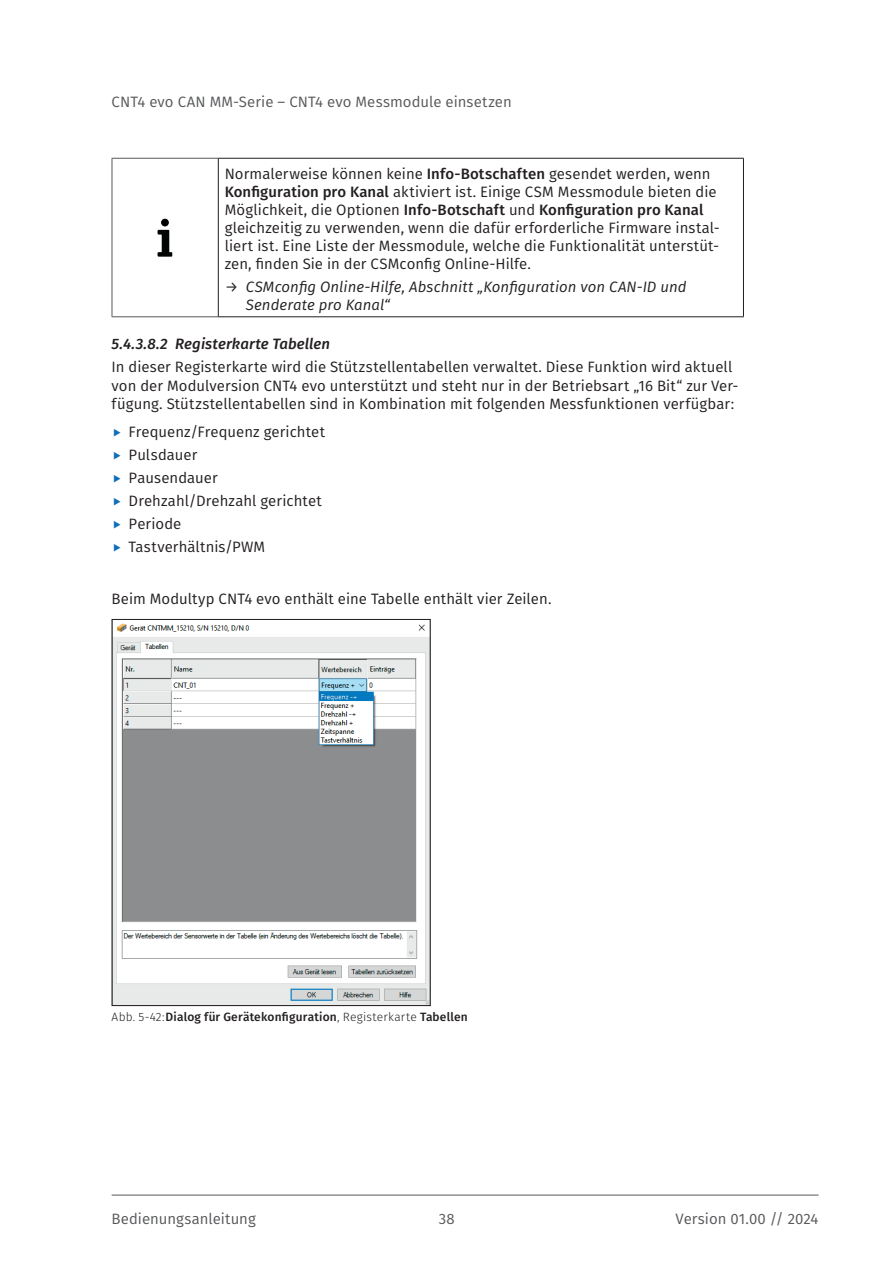
<style>
.page{position:relative;width:893px;height:1263px;background:#fff}
.page>*{position:absolute;margin:0;border:0;box-sizing:border-box;transform-origin:0 0}
.Text_Tabelle{font:15px/18px "Fira Sans";letter-spacing:.005em;color:#231f20}
.Text{font:15px/18.8px "Fira Sans";letter-spacing:.005em;color:#231f20}
.t1{font:15px "Fira Sans";letter-spacing:.005em;color:#57585a}
.t2{font:italic 15px/18.8px "Fira Sans";color:#231f20}
.t3{font:italic 500 15px "Fira Sans";letter-spacing:.005em;color:#231f20}
.t4{font:500 12px "Fira Sans";letter-spacing:.015em;color:#231f20}
.s1{font-weight:500}
.s2{font-weight:300}
</style>
<div class="page">
<hr style="left:112px;top:1195px;width:707px;height:1px;background:#57585a">
<hr style="left:112px;top:158px;width:106px;height:1px;background:#57585a">
<hr style="left:112px;top:159px;width:1px;height:157px;background:#57585a">
<hr style="left:112px;top:316px;width:106px;height:1px;background:#57585a">
<hr style="left:218px;top:158px;width:526px;height:1px;background:#231f20">
<hr style="left:218px;top:159px;width:1px;height:157px;background:#231f20">
<hr style="left:743px;top:159px;width:1px;height:157px;background:#231f20">
<hr style="left:218px;top:316px;width:526px;height:1px;background:#231f20">
<img style="left:157px;top:218px;width:16px;height:39px">
<img style="left:114px;top:623px;width:315px;height:381px">
<div style="left:112px;top:619px;width:319px;height:387px;border:1px solid #231f20"></div>
<p class="t1" style="left:112px;top:91px;width:402px">CNT4 evo CAN MM-Serie – CNT4 evo Messmodule einsetzen</p>
<p class="Text_Tabelle" style="left:225px;top:164px;width:497px">Normalerweise können keine <span class="s1">Info-Botschaften</span> gesendet werden, wenn <span class="s1">Konfiguration pro Kanal</span> aktiviert ist. Einige CSM Messmodule bieten die Möglichkeit, die Optionen <span class="s1">Info-Botschaft</span> und <span class="s1">Konfiguration pro Kanal </span>gleichzeitig zu verwenden, wenn die dafür erforderliche Firmware instal&shy;liert ist. Eine Liste der Messmodule, welche die Funktionalität unterstüt&shy;zen, finden Sie in der CSMconfig Online-Hilfe.</p>
<p class="t2" style="left:246px;top:277px;width:442px;text-indent:-21px">→ CSMconfig Online-Hilfe, Abschnitt „Konfiguration von CAN-ID und<br>Senderate pro Kanal“</p>
<p class="t3" style="left:112px;top:332px;width:220px">5.4.3.8.2 Registerkarte Tabellen</p>
<p class="Text" style="left:112px;top:357px;width:628px">In dieser Registerkarte wird die Stützstellentabellen verwaltet. Diese Funktion wird aktuell von der Modulversion CNT4 evo unterstützt und steht nur in der Betriebsart „16 Bit“ zur Ver&shy;fügung. Stützstellentabellen sind in Kombination mit folgenden Messfunktionen verfügbar:</p>
<p class="Text_Tabelle" style="left:129px;top:423px;width:198px">Frequenz/Frequenz gerichtet</p>
<p class="Text_Tabelle" style="left:129px;top:446px;width:70px">Pulsdauer</p>
<p class="Text_Tabelle" style="left:129px;top:469px;width:91px">Pausendauer</p>
<p class="Text_Tabelle" style="left:129px;top:492px;width:195px">Drehzahl/Drehzahl gerichtet</p>
<p class="Text_Tabelle" style="left:129px;top:515px;width:54px">Periode</p>
<p class="Text_Tabelle" style="left:129px;top:538px;width:138px">Tastverhältnis/PWM</p>
<p class="Text" style="left:112px;top:589px;width:441px">Beim Modultyp CNT4 evo enthält eine Tabelle enthält vier Zeilen.</p>
<p class="t4" style="left:112px;top:1007px;width:358px"><span class="s2">Abb. 5-42:</span>Dialog für Gerätekonfiguration<span class="s2">, Registerkarte</span> Tabellen</p>
<p class="t1" style="left:112px;top:1208px;width:146px">Bedienungsanleitung</p>
<p class="t1" style="left:439px;top:1208px;width:17px">38</p>
<p class="t1" style="left:676px;top:1208px;width:144px">Version 01.00 // 2024</p>
</div>
